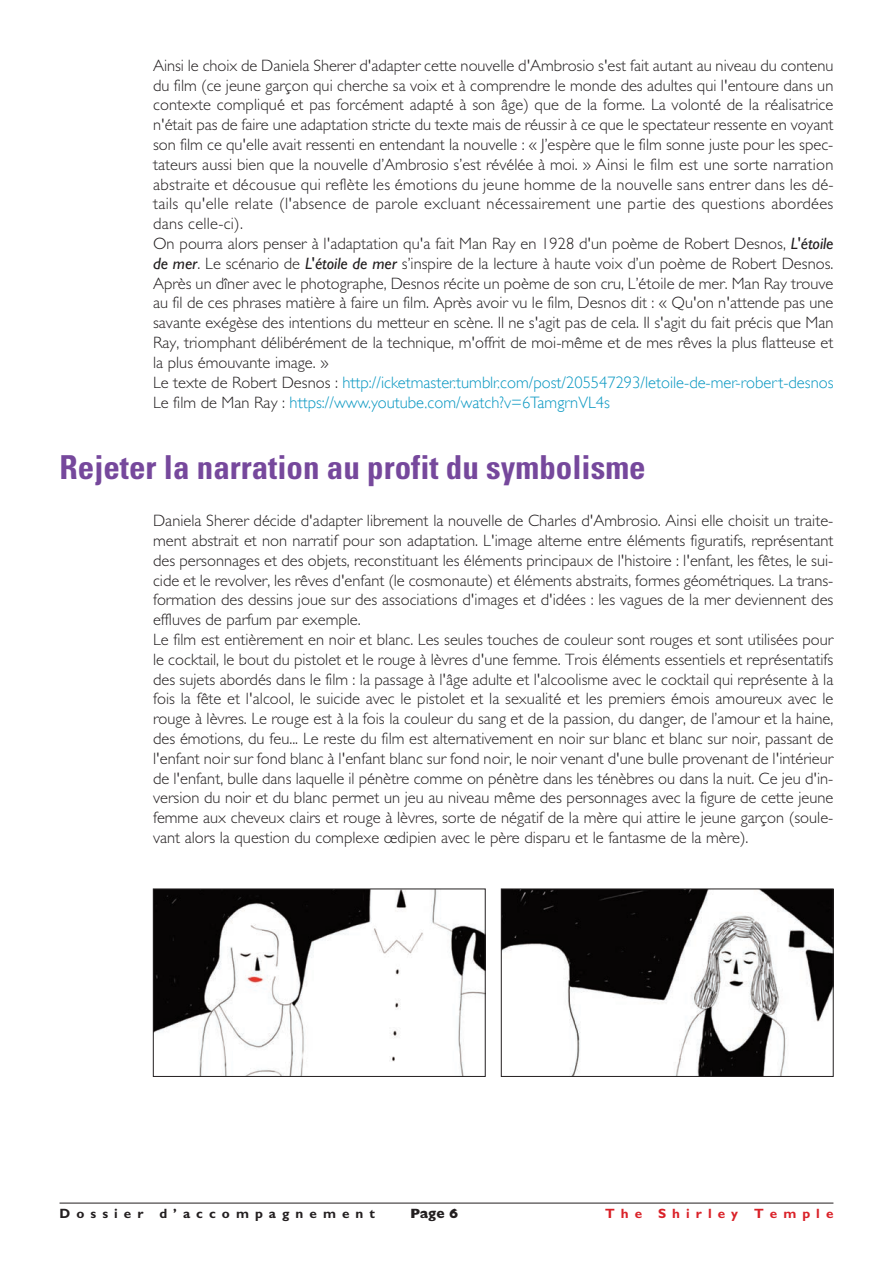
<style>
.page{position:relative;width:893px;height:1263px;background:#fff}
.page>*{position:absolute;margin:0;border:0;box-sizing:border-box;transform-origin:0 0}
.t1{font:700 condensed 33px "Univers";color:#76489c}
.t2{font:300 16.5px/19.8px "M Gill Sans";color:#231f20}
.t3{font:300 16.5px/19.8px "Gill Sans";color:#0a98c2}
.t4{font:700 13.5px "M Gill Sans";letter-spacing:.45em;color:#231f20}
.t5{font:700 13.5px "M Gill Sans";letter-spacing:.45em;color:#da2128}
.t6{font:800 13.5px "M Gill Sans";color:#231f20}
.s1{font-weight:400;font-style:italic}
.s2{font-family:"M Gill Sans";color:#231f20}
</style>
<div class="page">
<hr style="left:60px;top:1203px;width:773px;height:1px;background:#231f20">
<img style="left:155px;top:891px;width:328px;height:184px">
<div style="left:153px;top:889px;width:332px;height:188px;border:1px solid #231f20"></div>
<img style="left:503px;top:891px;width:328px;height:184px">
<div style="left:501px;top:889px;width:332px;height:188px;border:1px solid #231f20"></div>
<p class="t2" style="left:153px;top:57px;width:682px">Ainsi le choix de Daniela Sherer d'adapter cette nouvelle d'Ambrosio s'est fait autant au niveau du contenu du film (ce jeune garçon qui cherche sa voix et à comprendre le monde des adultes qui l'entoure dans un contexte compliqué et pas forcément adapté à son âge) que de la forme. La volonté de la réalisatrice n'était pas de faire une adaptation stricte du texte mais de réussir à ce que le spectateur ressente en voyant son film ce qu'elle avait ressenti en entendant la nouvelle : « J’espère que le film sonne juste pour les spec&shy;tateurs aussi bien que la nouvelle d’Ambrosio s’est révélée à moi. » Ainsi le film est une sorte narration abstraite et décousue qui reflète les émotions du jeune homme de la nouvelle sans entrer dans les dé&shy;tails qu'elle relate (l'absence de parole excluant nécessairement une partie des questions abordées dans celle-ci).<br>On pourra alors penser à l'adaptation qu'a fait Man Ray en 1928 d'un poème de Robert Desnos, <span class="s1">L'étoile de mer</span>. Le scénario de <span class="s1">L'étoile de mer</span> s’inspire de la lecture à haute voix d’un poème de Robert Desnos.<br>Après un dîner avec le photographe, Desnos récite un poème de son cru, L’étoile de mer. Man Ray trouve au fil de ces phrases matière à faire un film. Après avoir vu le film, Desnos dit : « Qu'on n'attende pas une savante exégèse des intentions du metteur en scène. Il ne s'agit pas de cela. Il s'agit du fait précis que Man Ray, triomphant délibérément de la technique, m'offrit de moi-même et de mes rêves la plus flatteuse et la plus émouvante image. »</p>
<p class="t3" style="left:153px;top:372px;width:682px"><span class="s2">Le texte de Robert Desnos :</span> http://icketmaster.tumblr.com/post/205547293/letoile-de-mer-robert-desnos<br><span class="s2">Le film de Man Ray :</span> https://www.youtube.com/watch?v=6TamgrnVL4s</p>
<h1 class="t1" style="left:60px;top:456px;width:588px">Rejeter la narration au profit du symbolisme</h1>
<p class="t2" style="left:153px;top:513px;width:682px">Daniela Sherer décide d'adapter librement la nouvelle de Charles d'Ambrosio. Ainsi elle choisit un traite&shy;ment abstrait et non narratif pour son adaptation. L'image alterne entre éléments figuratifs, représentant des personnages et des objets, reconstituant les éléments principaux de l'histoire : l'enfant, les fêtes, le sui&shy;cide et le revolver, les rêves d'enfant (le cosmonaute) et éléments abstraits, formes géométriques. La trans&shy;formation des dessins joue sur des associations d'images et d'idées : les vagues de la mer deviennent des effluves de parfum par exemple.<br>Le film est entièrement en noir et blanc. Les seules touches de couleur sont rouges et sont utilisées pour le cocktail, le bout du pistolet et le rouge à lèvres d'une femme. Trois éléments essentiels et représentatifs des sujets abordés dans le film : la passage à l'âge adulte et l'alcoolisme avec le cocktail qui représente à la fois la fête et l'alcool, le suicide avec le pistolet et la sexualité et les premiers émois amoureux avec le rouge à lèvres. Le rouge est à la fois la couleur du sang et de la passion, du danger, de l’amour et la haine, des émotions, du feu... Le reste du film est alternativement en noir sur blanc et blanc sur noir, passant de l'enfant noir sur fond blanc à l'enfant blanc sur fond noir, le noir venant d'une bulle provenant de l'intérieur de l'enfant, bulle dans laquelle il pénètre comme on pénètre dans les ténèbres ou dans la nuit. Ce jeu d'in&shy;version du noir et du blanc permet un jeu au niveau même des personnages avec la figure de cette jeune femme aux cheveux clairs et rouge à lèvres, sorte de négatif de la mère qui attire le jeune garçon (soule&shy;vant alors la question du complexe œdipien avec le père disparu et le fantasme de la mère).</p>
<p class="t4" style="left:60px;top:1208px;width:317px">Dossier d’accompagnement</p>
<p class="t6" style="left:410px;top:1208px;width:49px">Page 6</p>
<p class="t5" style="left:605px;top:1208px;width:230px">The Shirley Temple</p>
</div>
